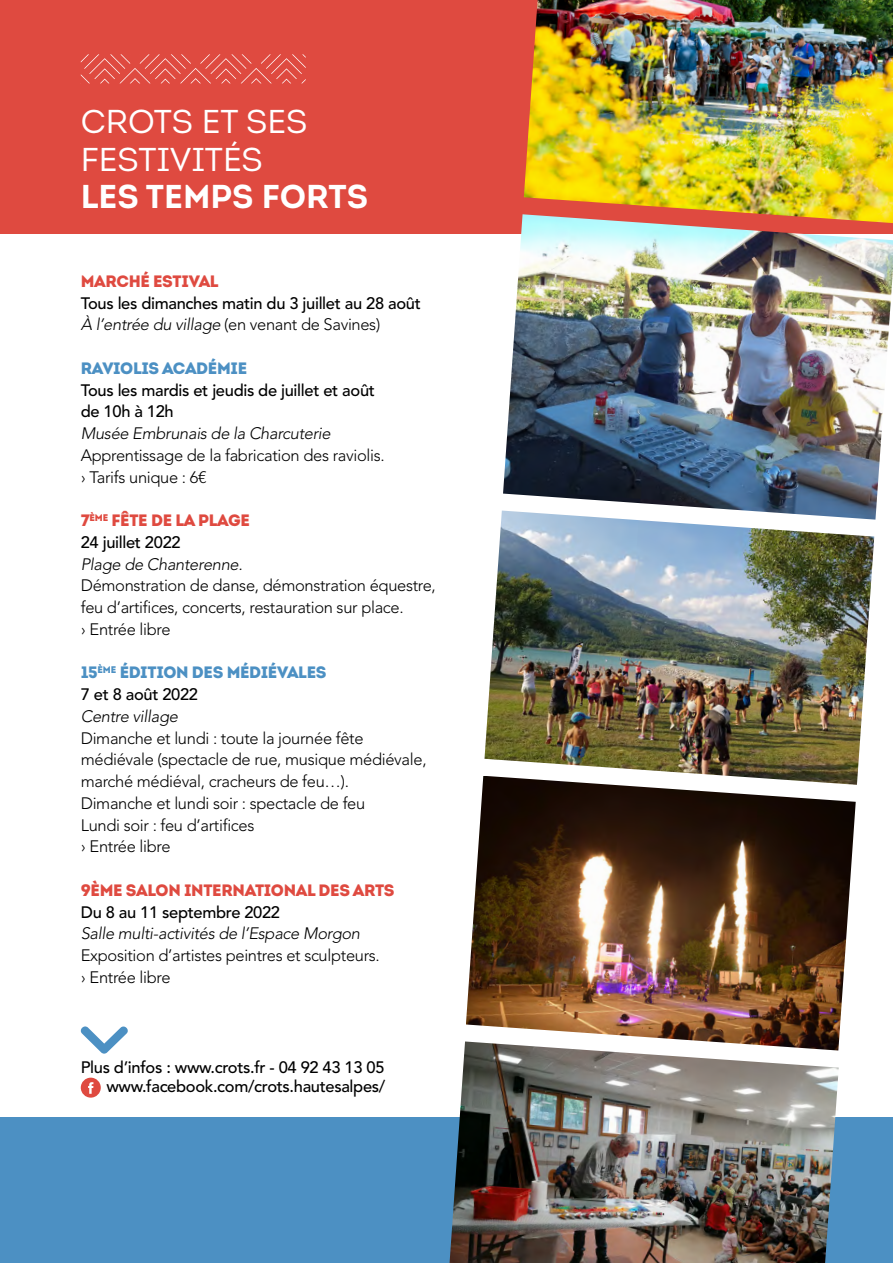
<style>
.page{position:relative;width:893px;height:1263px;background:#fff}
.page>*{position:absolute;margin:0;border:0;box-sizing:border-box;transform-origin:0 0}
.t1{font:33px/37.5px "Intro Book Caps";color:#fff}
.t2{font:33px "Intro Bold Caps";color:#fff}
.t3{font:300 16.5px/21.8px "Avenir LT Std";letter-spacing:-.02em;color:#000}
.t4{font:500 16.5px/21.8px "Avenir LT Std";letter-spacing:-.02em;color:#000}
.t5{font:italic 300 16.5px "Avenir LT Std";letter-spacing:-.02em;color:#000}
.t6{font:16.5px "Intro Black Caps";letter-spacing:-.02em;color:#df4a40}
.t7{font:16.5px "Intro Black Caps";letter-spacing:-.02em;color:#4c90c3}
.s1{font-weight:300;font-style:italic}
.s2{font-weight:300}
</style>
<div class="page">
<div style="left:0;top:0;width:893px;height:234px;background:#df4a40"></div>
<svg style="left:81px;top:54px;width:225px;height:29px"></svg>
<div style="left:0;top:1118px;width:893px;height:145px;background:#4c90c3"></div>
<svg style="left:80px;top:1026px;width:48px;height:28px"></svg>
<svg style="left:81px;top:1078px;width:20px;height:20px"></svg>
<img style="left:524px;top:0;width:369px;height:214px">
<img style="left:503px;top:214px;width:390px;height:306px">
<img style="left:466px;top:776px;width:390px;height:265px">
<img style="left:484px;top:510px;width:390px;height:275px">
<img style="left:450px;top:1041px;width:389px;height:222px">
<h1 class="t1" style="left:81px;top:103px;width:228px">CROTS ET SES<br>FESTIVITÉS</h1>
<h1 class="t2" style="left:81px;top:176px;width:289px">LES TEMPS FORTS</h1>
<p class="t6" style="left:81px;top:270px;width:139px">MARCHÉ ESTIVAL</p>
<p class="t4" style="left:81px;top:292px;width:341px">Tous les dimanches matin du 3 juillet au 28 août<br><span class="s1">À l’entrée du village</span> <span class="s2">(en venant de Savines)</span></p>
<p class="t7" style="left:81px;top:357px;width:168px">RAVIOLIS ACADÉMIE</p>
<p class="t4" style="left:81px;top:379px;width:296px">Tous les mardis et jeudis de juillet et août de 10h à 12h</p>
<p class="t5" style="left:81px;top:424px;width:251px">Musée Embrunais de la Charcuterie</p>
<p class="t3" style="left:81px;top:444px;width:305px">Apprentissage de la fabrication des raviolis. › Tarifs unique : 6€</p>
<p class="t6" style="left:81px;top:509px;width:171px">7<sup>ÈME</sup> FÊTE DE LA PLAGE</p>
<p class="t4" style="left:81px;top:532px;width:101px">24 juillet 2022</p>
<p class="t5" style="left:81px;top:554px;width:163px">Plage de Chanterenne.</p>
<p class="t3" style="left:81px;top:575px;width:357px">Démonstration de danse, démonstration équestre, feu d’artifices, concerts, restauration sur place.<br>› Entrée libre</p>
<p class="t7" style="left:81px;top:662px;width:247px">15<sup>ÈME</sup> ÉDITION DES MÉDIÉVALES</p>
<p class="t4" style="left:81px;top:684px;width:119px">7 et 8 août 2022</p>
<p class="t5" style="left:81px;top:706px;width:99px">Centre village</p>
<p class="t3" style="left:81px;top:727px;width:347px">Dimanche et lundi : toute la journée fête médiévale (spectacle de rue, musique médiévale, marché médiéval, cracheurs de feu…).<br>Dimanche et lundi soir : spectacle de feu<br>Lundi soir : feu d’artifices<br>› Entrée libre</p>
<p class="t6" style="left:81px;top:879px;width:315px">9ÈME SALON INTERNATIONAL DES ARTS</p>
<p class="t4" style="left:81px;top:901px;width:201px">Du 8 au 11 septembre 2022</p>
<p class="t5" style="left:81px;top:924px;width:281px">Salle multi-activités de l’Espace Morgon</p>
<p class="t3" style="left:81px;top:944px;width:301px">Exposition d’artistes peintres et sculpteurs. › Entrée libre</p>
<p class="t4" style="left:81px;top:1058px;width:306px;line-height:19.5px;text-align:right">Plus d’infos : www.crots.fr - 04 92 43 13 05 www.facebook.com/crots.hautesalpes/</p>
</div>
